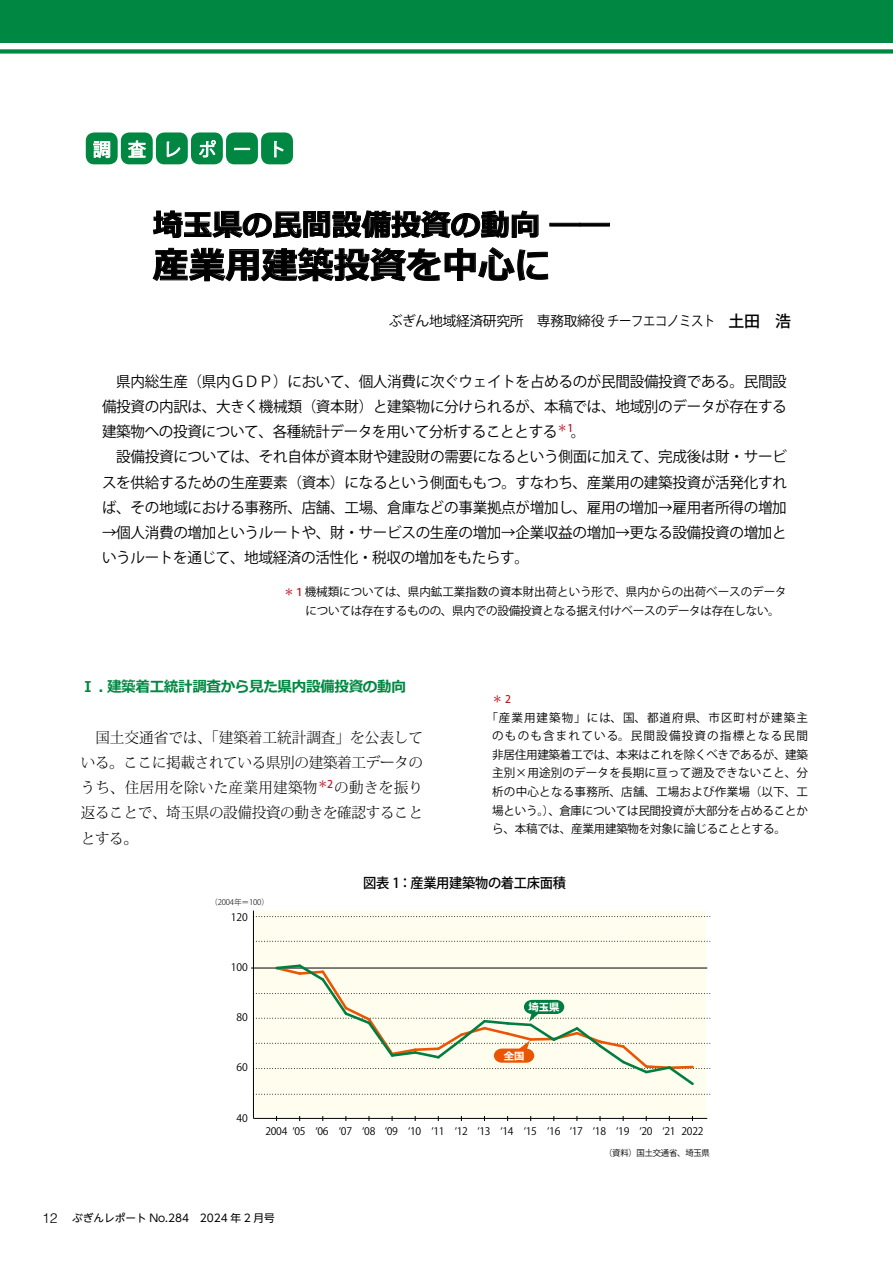
<style>
.page{position:relative;width:893px;height:1263px;background:#fff}
.page>*{position:absolute;margin:0;border:0;box-sizing:border-box;transform-origin:0 0}
.t1{font:700 36.15px "Meiryo";color:#000}
.t2{font:700 29.7px "Meiryo";color:#000}
.t3{font:18px "Koz Go Pr 6 N";letter-spacing:.94em;color:#fff}
.t4{font:14.85px/25.2px "Koz Go Pr 6 N";letter-spacing:-.02em;color:#000}
.t5{font:300 14.85px/25.2px "Koz Min Pr 6 N";letter-spacing:-.025em;color:#000;text-align:justify}
.t6{font:700 14.85px "Meiryo";letter-spacing:-.025em;color:#008842}
.t7{font:13.8px "Koz Go Pr 6 N";letter-spacing:-.025em;color:#000}
.t8{font:500 13.8px "Koz Go Pr 6 N";letter-spacing:-.025em;color:#000;scale:.96 1}
.t9{font:11.7px/18.6px "Koz Go Pr 6 N";letter-spacing:-.025em;color:#000}
.t10{font:10.65px "UD Shin Go NT Pro";color:#000}
.t11{font:500 10.65px "Koz Go Pr 6 N";color:#b81c22}
.t12{font:10.35px "Koz Go Pr 6 N";letter-spacing:-.025em;color:#000}
.t13{font:700 10.35px "Meiryo";color:#fff}
.t14{font:8.55px "Koz Go Pr 6 N";letter-spacing:-.025em;color:#000}
.t15{font:300 7.8px "Koz Go Pr 6 N";letter-spacing:-.025em;color:#000}
.s1{font-weight:500;font-size:15.9px}
.s2{font-weight:500;font-size:10.65px;color:#b81c22}
.s3{font-family:"Helvetica LT Std";font-weight:300;font-size:13.8px}
</style>
<div class="page">
<div style="left:0;top:0;width:893px;height:43px;background:#008842"></div>
<div style="left:0;top:49px;width:893px;height:5px;background:#008842"></div>
<div style="left:86px;top:132px;width:32px;height:32px;background:#008842;border-radius:9px"></div>
<div style="left:121px;top:132px;width:32px;height:32px;background:#008842;border-radius:9px"></div>
<div style="left:156px;top:132px;width:32px;height:32px;background:#008842;border-radius:9px"></div>
<div style="left:191px;top:132px;width:32px;height:32px;background:#008842;border-radius:9px"></div>
<div style="left:226px;top:132px;width:32px;height:32px;background:#008842;border-radius:9px"></div>
<div style="left:261px;top:132px;width:32px;height:32px;background:#008842;border-radius:9px"></div>
<svg style="left:93px;top:141px;width:18px;height:18px"></svg>
<svg style="left:128px;top:140px;width:18px;height:18px"></svg>
<svg style="left:166px;top:141px;width:15px;height:17px"></svg>
<svg style="left:199px;top:140px;width:17px;height:18px"></svg>
<svg style="left:234px;top:147px;width:17px;height:4px"></svg>
<svg style="left:274px;top:140px;width:10px;height:18px"></svg>
<svg style="left:153px;top:210px;width:386px;height:28px"></svg>
<div style="left:550px;top:223px;width:30px;height:3px;border:1px solid #000"></div>
<div style="left:580px;top:223px;width:29px;height:3px;border:1px solid #000"></div>
<svg style="left:152px;top:247px;width:396px;height:34px"></svg>
<div style="left:253px;top:910px;width:453px;height:208px;background:#fffeee"></div>
<div style="left:253px;top:909px;width:454px;height:209px;border:1px solid #fff"></div>
<hr style="left:251px;top:968px;width:456px;height:1px;background:#000">
<svg style="left:254px;top:916px;width:457px;height:1px"></svg>
<svg style="left:254px;top:1094px;width:457px;height:1px"></svg>
<svg style="left:254px;top:941px;width:457px;height:1px"></svg>
<hr style="left:253px;top:1118px;width:454px;height:1px;background:#000">
<hr style="left:253px;top:911px;width:1px;height:207px;background:#000">
<svg style="left:254px;top:962px;width:457px;height:125px"></svg>
<p class="t3" style="left:93px;top:139px;width:195px">調査レポート</p>
<h2 class="t2" style="left:153px;top:204px;width:458px">埼玉県の民間設備投資の動向 ――</h2>
<h1 class="t1" style="left:153px;top:240px;width:399px">産業用建築投資を中心に</h1>
<p class="t7" style="left:389px;top:313px;width:404px">ぶぎん地域経済研究所　専務取締役 チーフエコノミスト <span class="s1">土田　浩</span></p>
<p class="t4" style="left:102px;top:369px;width:686px">　県内総生産（県内ＧＤＰ）において、個人消費に次ぐウェイトを占めるのが民間設備投資である。民間設備投資の内訳は、大きく機械類（資本財）と建築物に分けられるが、本稿では、地域別のデータが存在する建築物への投資について、各種統計データを用いて分析することとする<sup>＊1</sup>。<br>　設備投資については、それ自体が資本財や建設財の需要になるという側面に加えて、完成後は財・サービスを供給するための生産要素（資本）になるという側面ももつ。すなわち、産業用の建築投資が活発化すれば、その地域における事務所、店舗、工場、倉庫などの事業拠点が増加し、雇用の増加→雇用者所得の増加</p>
<p class="t4" style="left:102px;top:520px;width:686px">→個人消費の増加というルートや、財・サービスの生産の増加→企業収益の増加→更なる設備投資の増加というルートを通じて、地域経済の活性化・税収の増加をもたらす。</p>
<p class="t9" style="left:305px;top:583px;width:483px;text-indent:-22px"><span class="s2">＊１</span>機械類については、県内鉱工業指数の資本財出荷という形で、県内からの出荷ベースのデータについては存在するものの、県内での設備投資となる据え付けベースのデータは存在しない。</p>
<p class="t6" style="left:81px;top:676px;width:327px">Ⅰ . 建築着工統計調査から見た県内設備投資の動向</p>
<p class="t5" style="left:81px;top:725px;width:344px">　国土交通省では、「建築着工統計調査」を公表している。ここに掲載されている県別の建築着工データのうち、住居用を除いた産業用建築物<sup>＊2</sup>の動きを振り返ることで、埼玉県の設備投資の動きを確認することとする。</p>
<p class="t11" style="left:492px;top:693px;width:20px">＊2</p>
<p class="t9" style="left:492px;top:708px;width:317px;text-align:justify;text-indent:-6px">「産業用建築物」には、国、都道府県、市区町村が建築主のものも含まれている。民間設備投資の指標となる民間非居住用建築着工では、本来はこれを除くべきであるが、建築主別×用途別のデータを長期に亘って遡及できないこと、分析の中心となる事務所、店舗、工場および作業場（以下、工場という。）、倉庫については民間投資が大部分を占めることから、本稿では、産業用建築物を対象に論じることとする。</p>
<p class="t15" style="left:210px;top:897px;width:60px">（2004年＝100）</p>
<p class="t12" style="left:231px;top:911px;width:19px">120</p>
<p class="t12" style="left:231px;top:961px;width:19px">100</p>
<p class="t12" style="left:236px;top:1012px;width:13px">80</p>
<p class="t12" style="left:236px;top:1062px;width:13px">60</p>
<p class="t12" style="left:236px;top:1112px;width:13px">40</p>
<p class="t8" style="left:363px;top:875px;width:213px">図表 1：産業用建築物の着工床面積</p>
<p class="t13" style="left:528px;top:1000px;width:33px">埼玉県</p>
<p class="t13" style="left:504px;top:1049px;width:22px">全国</p>
<p class="t12" style="left:292px;top:1125px;width:413px">‘05 ‘06 ‘07 ‘08 ‘09 ‘10 ‘11 ‘12 ‘13 ‘14 ‘15 ‘16 ‘17 ‘18 ‘19 ‘20 ‘21 2022</p>
<p class="t12" style="left:265px;top:1125px;width:24px">2004</p>
<p class="t10" style="left:42px;top:1210px;width:234px"><span class="s3">12</span> ぶぎんレポート No.284　2024 年 2 月号</p>
<p class="t14" style="left:604px;top:1148px;width:107px">（資料）国土交通省、埼玉県</p>
</div>
